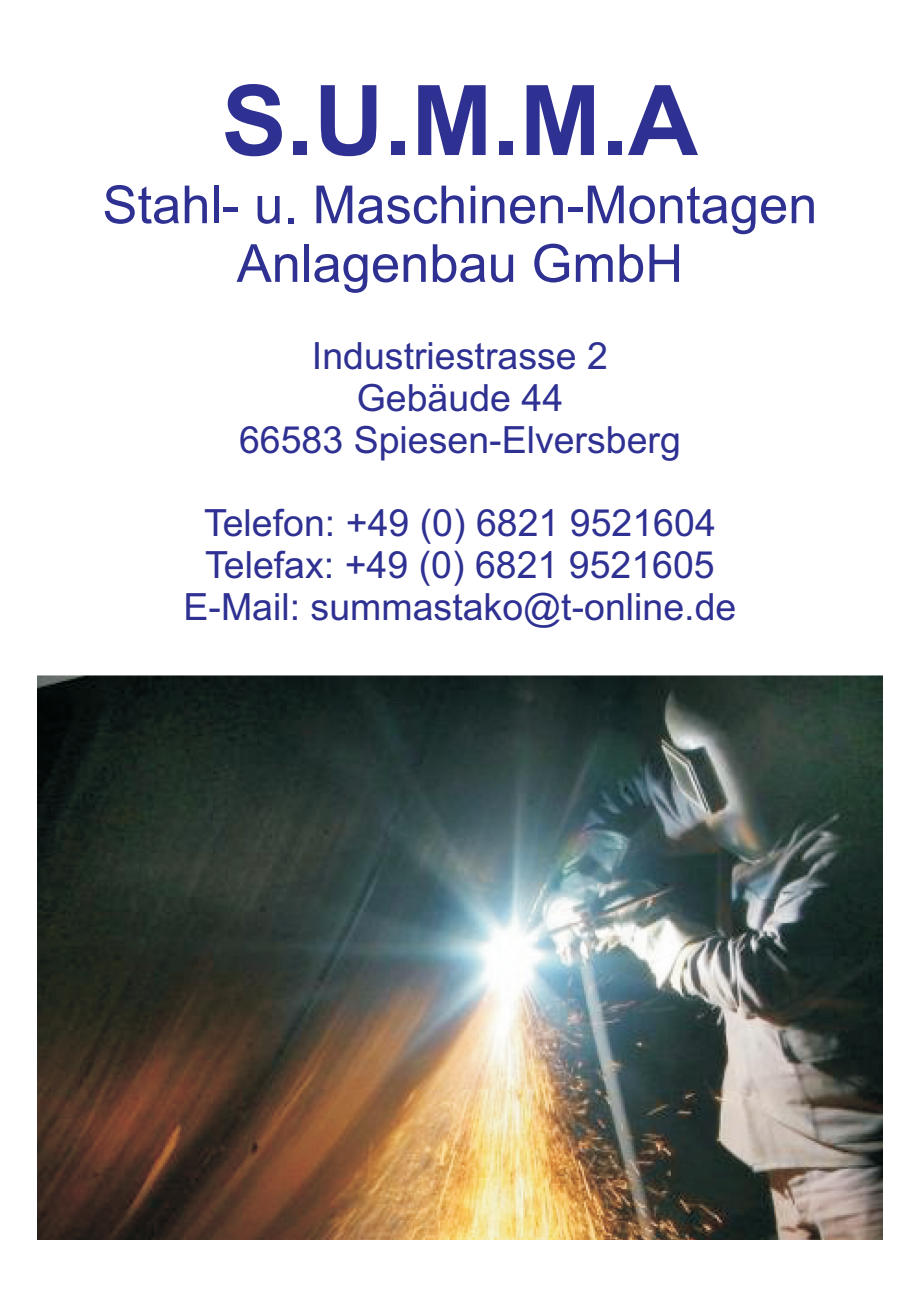
<style>
.page{position:relative;width:920px;height:1290px;background:#fff}
.page>*{position:absolute;margin:0;border:0;box-sizing:border-box;transform-origin:0 0}
.t1{font:700 97.5px "Arial";color:#2e3092}
.t2{font:52.5px/58.7px "Arial";color:#2e3092;text-align:center}
.t3{font:37.5px/41.8px "Arial";color:#2e3092;text-align:center}
</style>
<div class="page">
<img style="left:37px;top:676px;width:845px;height:563px">
<h1 class="t1" style="left:222px;top:84px;width:478px">S.U.M.M.A</h1>
<h2 class="t2" style="left:102px;top:180px;width:716px">Stahl- u. Maschinen-Montagen<br>Anlagenbau GmbH</h2>
<p class="t3" style="left:239px;top:338px;width:443px">Industriestrasse 2<br>Gebäude 44<br>66583 Spiesen-Elversberg</p>
<p class="t3" style="left:184px;top:506px;width:554px">Telefon: +49 (0) 6821 9521604<br>Telefax: +49 (0) 6821 9521605<br>E-Mail: summastako@t-online.de</p>
</div>
